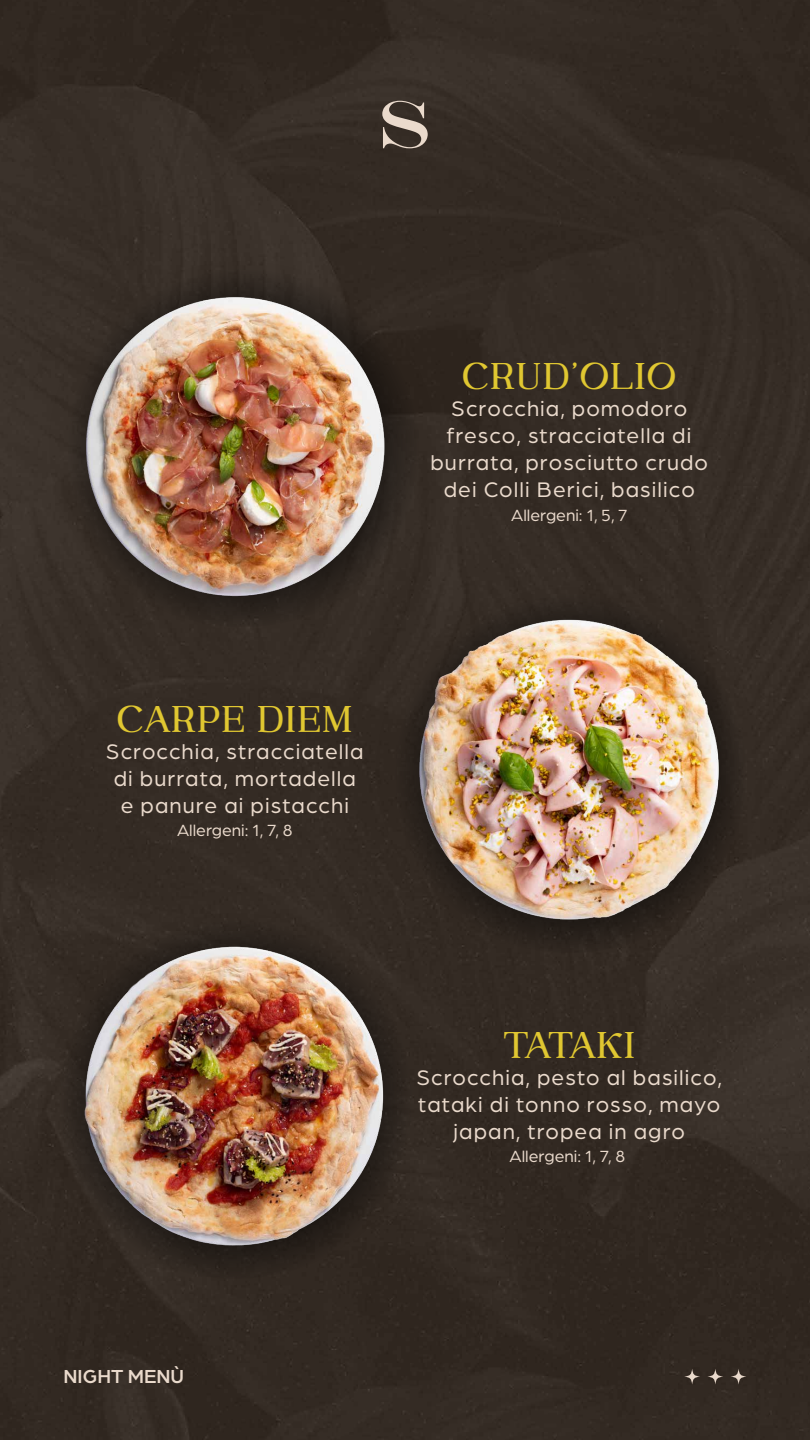
<style>
.page{position:relative;width:810px;height:1440px;background:#342b24}
.page>*{position:absolute;margin:0;border:0;box-sizing:border-box;transform-origin:0 0}
.t1{font:700 37.5px "CASTLEROCKS";color:#e0c731}
.t2{font:22.5px/27px "Arboria";letter-spacing:.05em;color:#eadacc;text-align:center}
.t3{font:500 20.1px "Arboria";color:#eadacc}
.t4{font:17.25px "Arboria";color:#eadacc}
</style>
<div class="page">
<svg style="left:684px;top:1369px;width:16px;height:16px"></svg>
<svg style="left:707px;top:1369px;width:16px;height:16px"></svg>
<svg style="left:731px;top:1369px;width:15px;height:16px"></svg>
<svg style="left:382px;top:101px;width:46px;height:47px"></svg>
<div style="left:49px;top:261px;width:387px;height:366px;background:#342b25;border-radius:50%"></div>
<div style="left:376px;top:587px;width:387px;height:366px;background:#312922;border-radius:50%"></div>
<div style="left:41px;top:913px;width:387px;height:366px;background:#322923;border-radius:50%"></div>
<img style="left:77px;top:288px;width:316px;height:313px">
<img style="left:408px;top:607px;width:322px;height:326px">
<img style="left:76px;top:938px;width:318px;height:316px">
<h1 class="t1" style="left:462px;top:356px;width:216px">CRUD’OLIO</h1>
<p class="t2" style="left:430px;top:394px;width:279px">Scrocchia, pomodoro fresco, stracciatella di burrata, prosciutto crudo dei Colli Berici, basilico</p>
<p class="t4" style="left:511px;top:504px;width:118px">Allergeni: 1, 5, 7</p>
<h1 class="t1" style="left:117px;top:699px;width:238px">CARPE DIEM</h1>
<p class="t2" style="left:106px;top:737px;width:259px">Scrocchia, stracciatella di burrata, mortadella e panure ai pistacchi</p>
<p class="t4" style="left:177px;top:819px;width:117px">Allergeni: 1, 7, 8</p>
<h1 class="t1" style="left:503px;top:1025px;width:134px">TATAKI</h1>
<p class="t2" style="left:417px;top:1063px;width:307px">Scrocchia, pesto al basilico, tataki di tonno rosso, mayo japan, tropea in agro</p>
<p class="t4" style="left:510px;top:1145px;width:117px">Allergeni: 1, 7, 8</p>
<p class="t3" style="left:64px;top:1362px;width:122px">NIGHT MENÙ</p>
</div>
